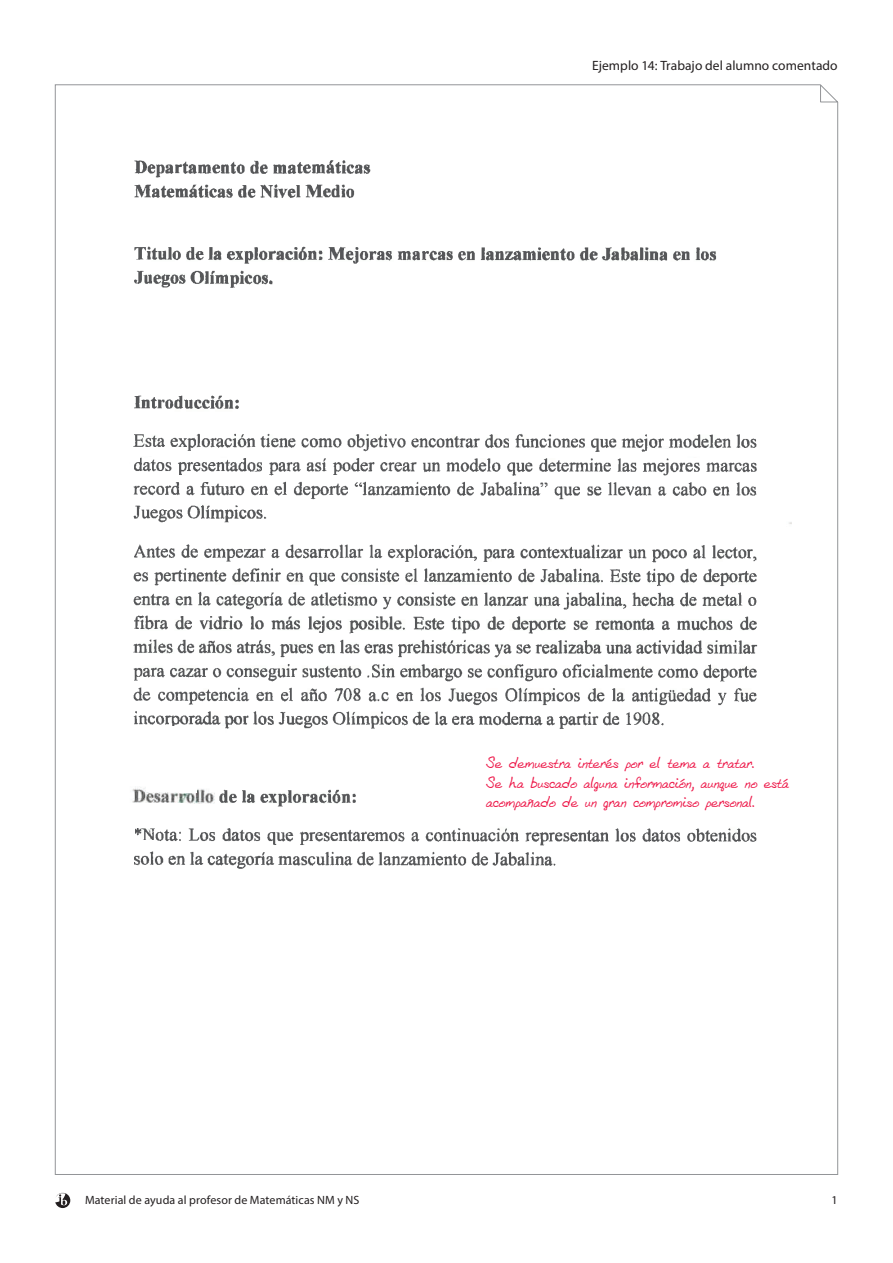
<style>
.page{position:relative;width:893px;height:1263px;background:#fff}
.page>*{position:absolute;margin:0;border:0;box-sizing:border-box;transform-origin:0 0}
.Annotation{font:16.5px/19.5px "Beth Hand";color:#ed1748}
.t1{font:13.5px "Myriad Pro";letter-spacing:.005em;color:#231f20}
.t2{font:12px "Myriad Pro";letter-spacing:.01em;color:#231f20}
</style>
<div class="page">
<svg style="left:817px;top:84px;width:22px;height:21px"></svg>
<svg style="left:55px;top:1192px;width:15px;height:16px"></svg>
<img style="left:132px;top:160px;width:625px;height:709px">
<img style="left:717px;top:603px;width:41px;height:266px">
<svg style="left:473px;top:160px;width:284px;height:38px"></svg>
<div style="left:91px;top:295px;width:352px;height:65px;background:#fff"></div>
<div style="left:496px;top:351px;width:124px;height:69px;background:#fff"></div>
<div style="left:168px;top:726px;width:57px;height:61px;background:#fff"></div>
<div style="left:129px;top:803px;width:58px;height:24px;background:#fff"></div>
<div style="left:179px;top:768px;width:17px;height:25px;background:#fff"></div>
<div style="left:117px;top:824px;width:17px;height:28px;background:#fff"></div>
<div style="left:134px;top:840px;width:22px;height:10px;background:#fff"></div>
<div style="left:81px;top:453px;width:58px;height:8px;background:#fff"></div>
<div style="left:128px;top:447px;width:59px;height:9px;background:#fff"></div>
<div style="left:120px;top:473px;width:59px;height:9px;background:#fff"></div>
<div style="left:179px;top:476px;width:58px;height:6px;background:#fff"></div>
<div style="left:208px;top:472px;width:58px;height:8px;background:#fff"></div>
<div style="left:192px;top:448px;width:58px;height:7px;background:#fff"></div>
<div style="left:237px;top:450px;width:58px;height:7px;background:#fff"></div>
<div style="left:249px;top:455px;width:19px;height:6px;background:#fff"></div>
<div style="left:263px;top:461px;width:5px;height:14px;background:#fff"></div>
<div style="left:473px;top:425px;width:42px;height:9px;background:#fff"></div>
<div style="left:509px;top:432px;width:6px;height:22px;background:#fff"></div>
<div style="left:480px;top:448px;width:113px;height:9px;background:#fff"></div>
<div style="left:480px;top:432px;width:5px;height:16px;background:#fff"></div>
<hr style="left:485px;top:421px;width:4px;height:16px;background:#fff">
<svg style="left:593px;top:449px;width:2px;height:7px"></svg>
<div style="left:601px;top:449px;width:40px;height:7px;background:#fff"></div>
<div style="left:647px;top:449px;width:94px;height:7px;background:#fff"></div>
<p class="t1" style="left:592px;top:58px;width:247px">Ejemplo 14: Trabajo del alumno comentado</p>
<p class="Annotation" style="left:486px;top:753px;width:305px">Se demuestra interés por el tema a tratar.<br>Se ha buscado alguna información, aunque no está acompañado de un gran compromiso personal.</p>
<p class="t2" style="left:85px;top:1192px;width:276px">Material de ayuda al profesor de Matemáticas NM y NS</p>
<p class="t2" style="left:831px;top:1192px;width:8px">1</p>
</div>
